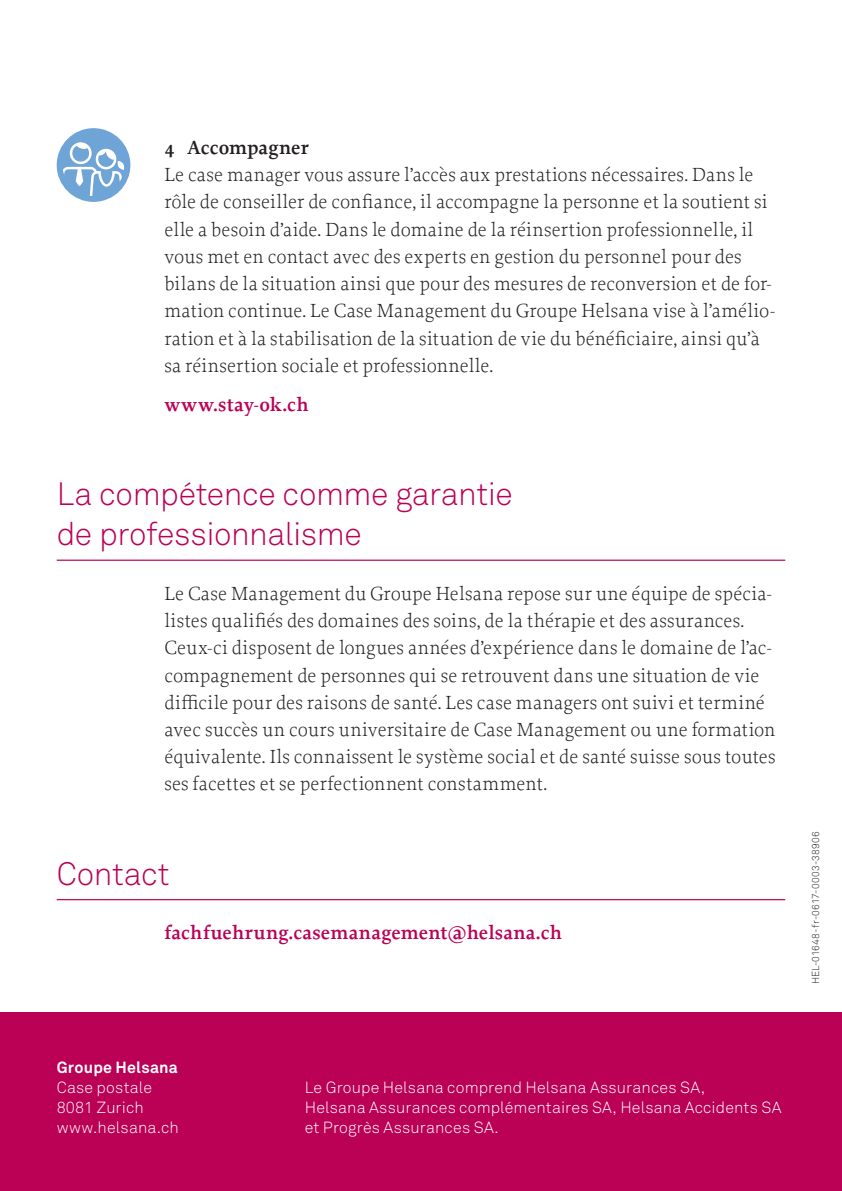
<style>
.page{position:relative;width:842px;height:1191px;background:#fff}
.page>*{position:absolute;margin:0;border:0;box-sizing:border-box;transform-origin:0 0}
.Titel_16{font:32px/40px "Akkurat Light Office";letter-spacing:-.015em;color:#ba0156}
.Lauftext_Proforma{font:300 20px/27.2px "Proforma";letter-spacing:.01em;color:#231f20}
.Lauftext_Proforma-2{font:600 20px "Proforma";letter-spacing:.01em;color:#ba0156}
.Lauftext_Proforma-3{font:600 20px "Proforma";color:#231f20}
.Akkurat_7pt{font:16px/20px "Akkurat Light Office";letter-spacing:.01em;color:#fff}
.Akkurat_7pt-2{font:700 16px "Akkurat Office";letter-spacing:.015em;color:#fff}
.Akkurat_7pt-3{font:10px "Akkurat Light Office";letter-spacing:.025em;color:#231f20}
</style>
<div class="page">
<div style="left:0;top:1012px;width:842px;height:179px;background:#ba0156"></div>
<hr style="left:57px;top:559px;width:728px;height:2px;background:#ba0156">
<hr style="left:57px;top:899px;width:728px;height:1px;background:#ba0156">
<div style="left:57px;top:128px;width:73px;height:74px;background:#6fa4d7;border-radius:50%"></div>
<svg style="left:63px;top:141px;width:61px;height:55px"></svg>
<p class="Lauftext_Proforma-3" style="left:164px;top:136px;width:146px">4 Accompagner</p>
<p class="Lauftext_Proforma" style="left:164px;top:162px;width:612px">Le case manager vous assure l’accès aux prestations nécessaires. Dans le rôle de conseiller de confiance, il accompagne la personne et la soutient si elle a besoin d’aide. Dans le domaine de la réinsertion professionnelle, il vous met en contact avec des experts en gestion du personnel pour des bilans de la situation ainsi que pour des mesures de reconversion et de for&shy;mation continue. Le Case Management du Groupe Helsana vise à l’amélio&shy;ration et à la stabilisation de la situation de vie du bénéficiaire, ainsi qu’à sa réinsertion sociale et professionnelle.</p>
<p class="Lauftext_Proforma-2" style="left:164px;top:393px;width:146px">www.stay-ok.ch</p>
<p class="Titel_16" style="left:57px;top:475px;width:457px">La compétence comme garantie de professionnalisme</p>
<p class="Lauftext_Proforma" style="left:164px;top:580px;width:613px">Le Case Management du Groupe Helsana repose sur une équipe de spécia&shy;listes qualifiés des domaines des soins, de la thérapie et des assurances.<br>Ceux-ci disposent de longues années d’expérience dans le domaine de l’ac&shy;compagnement de personnes qui se retrouvent dans une situation de vie difficile pour des raisons de santé. Les case managers ont suivi et terminé avec succès un cours universitaire de Case Management ou une formation équivalente. Ils connaissent le système social et de santé suisse sous toutes ses facettes et se perfectionnent constamment.</p>
<p class="Titel_16" style="left:57px;top:854px;width:114px">Contact</p>
<p class="Lauftext_Proforma-2" style="left:164px;top:921px;width:399px">fachfuehrung.casemanagement@helsana.ch</p>
<p class="Akkurat_7pt-3" style="left:810px;top:984px;width:154px;rotate:-90deg">HEL-01648-fr-0617-0003-38906</p>
<p class="Akkurat_7pt-2" style="left:57px;top:1057px;width:123px">Groupe Helsana</p>
<p class="Akkurat_7pt" style="left:57px;top:1078px;width:97px">Case postale</p>
<p class="Akkurat_7pt" style="left:57px;top:1098px;width:89px">8081 Zurich</p>
<p class="Akkurat_7pt" style="left:57px;top:1118px;width:124px">www.helsana.ch</p>
<p class="Akkurat_7pt" style="left:305px;top:1078px;width:478px">Le Groupe Helsana comprend Helsana Assurances SA,<br>Helsana Assurances complémentaires SA, Helsana Accidents SA et Progrès Assurances SA.</p>
</div>
